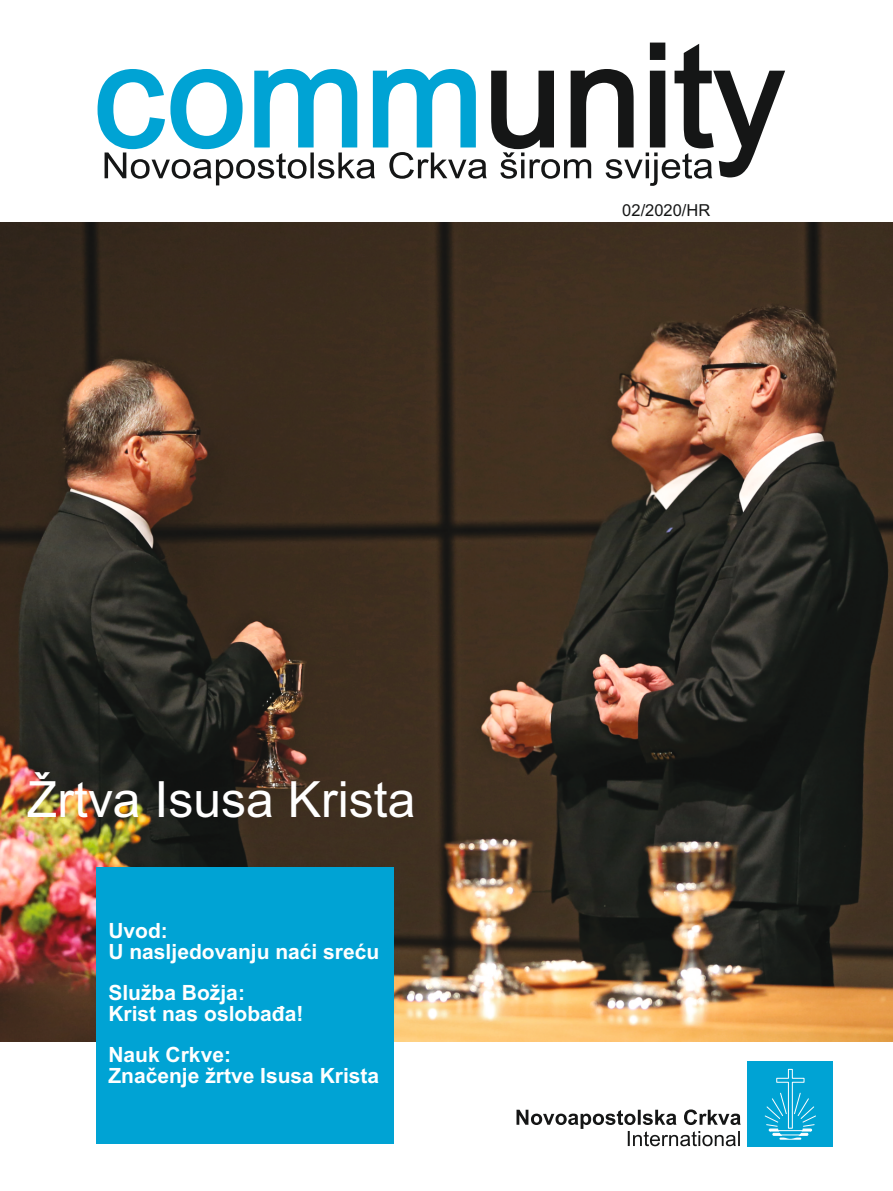
<style>
.page{position:relative;width:893px;height:1191px;background:#fff}
.page>*{position:absolute;margin:0;border:0;box-sizing:border-box;transform-origin:0 0}
.t1{font:49.95px "Arial";color:#fff}
.t2{font:700 21px/20.7px "Arial";color:#fff}
.t3{font:16.5px "Arial";color:#151616}
</style>
<div class="page">
<svg style="left:97px;top:42px;width:688px;height:144px"></svg>
<svg style="left:516px;top:1109px;width:225px;height:37px"></svg>
<div style="left:747px;top:1061px;width:86px;height:86px;background:#00a3d4"></div>
<svg style="left:764px;top:1068px;width:52px;height:71px"></svg>
<img style="left:0;top:222px;width:893px;height:819px">
<div style="left:96px;top:867px;width:297px;height:276px;background:#00a3d4"></div>
<p class="t3" style="left:622px;top:204px;width:90px">02/2020/HR</p>
<h1 class="t1" style="left:27px;top:780px;width:390px">Žrtva Isusa Krista</h1>
<p class="t2" style="left:108px;top:922px;width:272px">Uvod:<br>U nasljedovanju naći sreću</p>
<p class="t2" style="left:108px;top:984px;width:196px">Služba Božja:<br>Krist nas oslobađa!</p>
<p class="t2" style="left:108px;top:1046px;width:272px">Nauk Crkve:<br>Značenje žrtve Isusa Krista</p>
</div>
